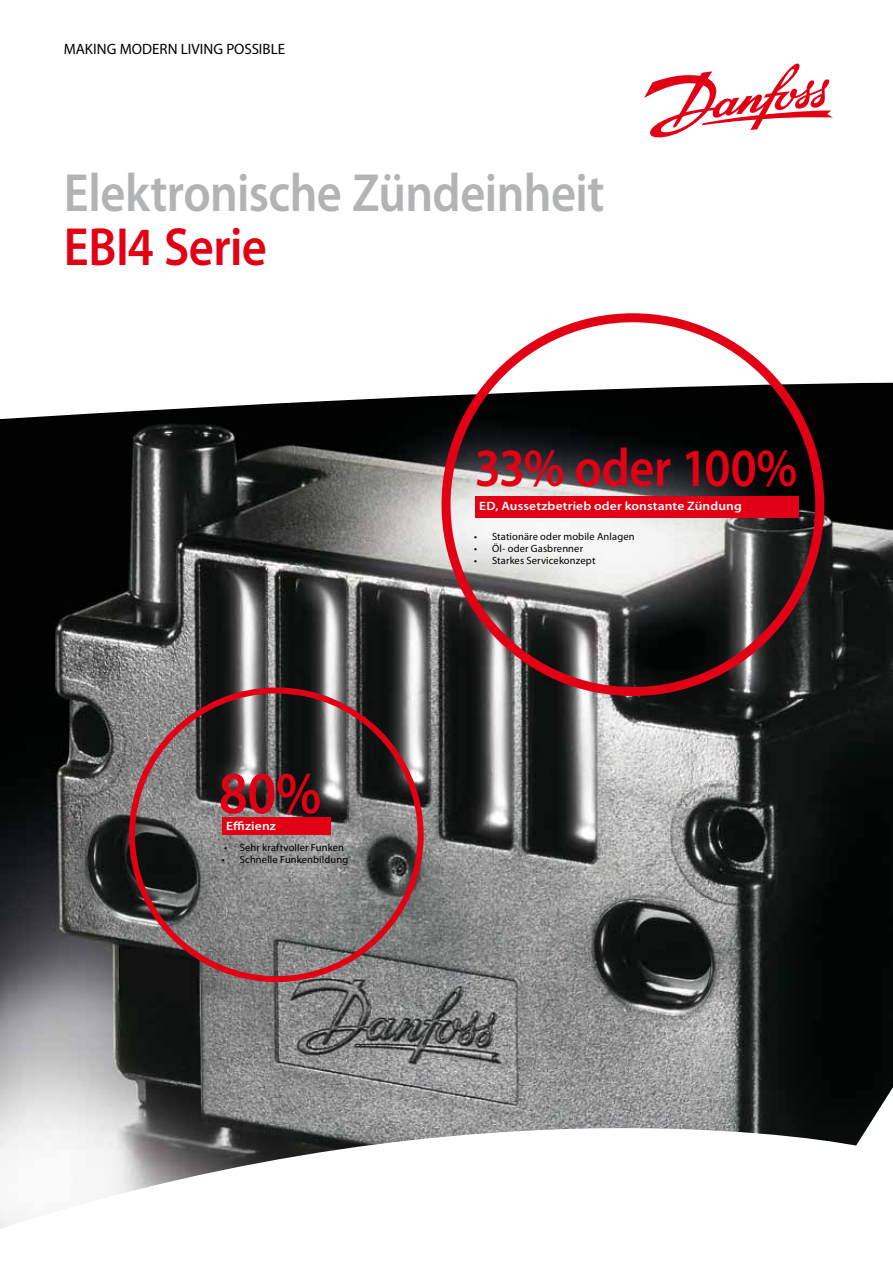
<style>
.page{position:relative;width:893px;height:1263px;background:#fff}
.page>*{position:absolute;margin:0;border:0;box-sizing:border-box;transform-origin:0 0}
.t1{font:600 60px "Myriad Pro";color:#e20015;scale:.9 1}
.t2{font:600 54px "Myriad Pro";letter-spacing:-.01em;color:#b1b3b5;scale:.9 1}
.t3{font:600 54px "Myriad Pro";letter-spacing:-.01em;color:#e20015;scale:.9 1}
.t4{font:15px "Myriad Pro";color:#000}
.t5{font:600 12.15px "Myriad Pro";letter-spacing:.01em;color:#fff;scale:1.11 1}
.t6{font:10.5px "Myriad Pro";letter-spacing:.015em;color:#000}
</style>
<div class="page">
<img style="left:0;top:383px;width:893px;height:846px">
<div style="left:222px;top:818px;width:109px;height:17px;background:#e20015"></div>
<div style="left:441px;top:313px;width:383px;height:383px;border:9px solid #e20015;border-radius:50%"></div>
<div style="left:475px;top:496px;width:323px;height:22px;background:#e20015"></div>
<svg style="left:644px;top:63px;width:189px;height:75px"></svg>
<h3 class="t4" style="left:64px;top:41px;width:223px">MAKING MODERN LIVING POSSIBLE</h3>
<h2 class="t2" style="left:64px;top:163px;width:602px">Elektronische Zündeinheit</h2>
<h2 class="t3" style="left:64px;top:217px;width:227px">EBI4 Serie</h2>
<h1 class="t1" style="left:219px;top:760px;width:115px">80%</h1>
<p class="t5" style="left:226px;top:820px;width:46px">Effizienz</p>
<p class="t6" style="left:224px;top:841px;width:121px">• Sehr kraftvoller Funken</p>
<p class="t6" style="left:222px;top:853px;width:128px">• Schnelle Funkenbildung</p>
<h2 class="t3" style="left:475px;top:438px;width:360px">33% oder 100%</h2>
<p class="t5" style="left:479px;top:499px;width:238px">ED, Aussetzbetrieb oder konstante Zündung</p>
<p class="t6" style="left:474px;top:530px;width:162px">• Stationäre oder mobile Anlagen</p>
<p class="t6" style="left:474px;top:542px;width:110px">• Öl- oder Gasbrenner</p>
<p class="t6" style="left:474px;top:554px;width:123px">• Starkes Servicekonzept</p>
</div>
